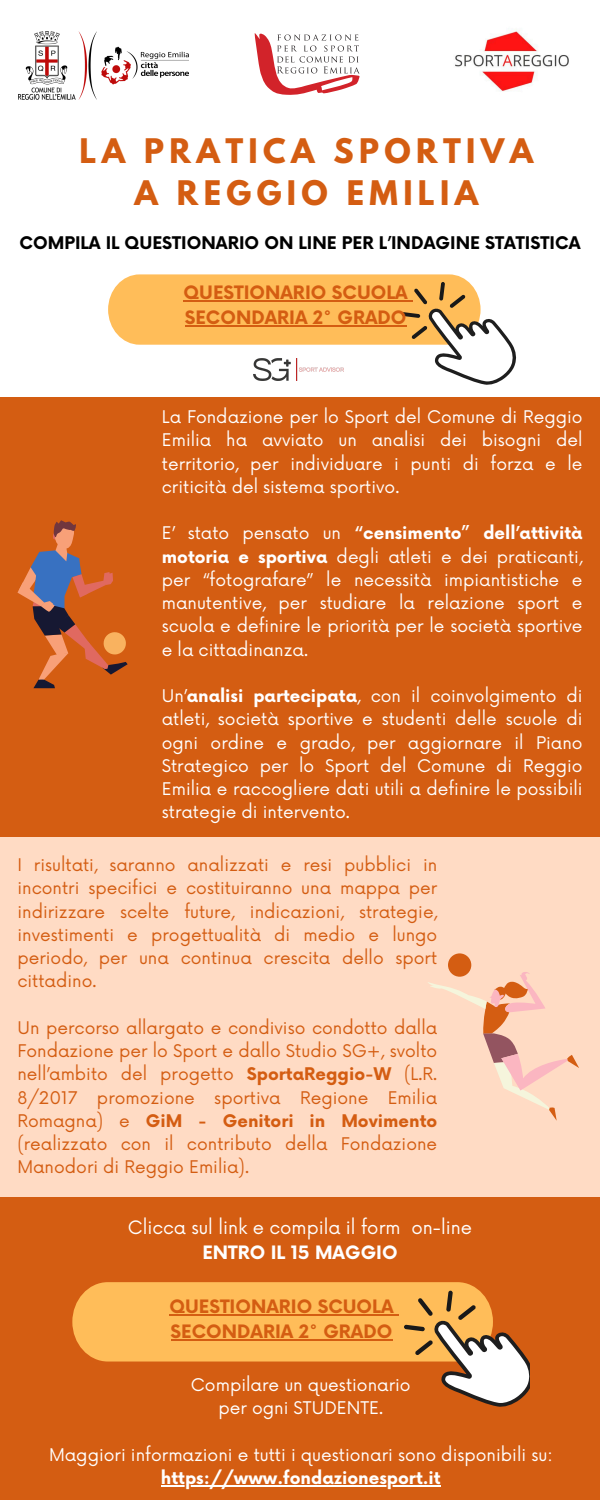
<style>
.page{position:relative;width:600px;height:1500px;background:#fff}
.page>*{position:absolute;margin:0;border:0;box-sizing:border-box;transform-origin:0 0}
.t1{font:700 30px/42px "League Spartan";letter-spacing:.18em;color:#d45d12;text-align:center}
.t2{font:700 18px/24.8px "Now";color:#d45d12}
.t3{font:18px "Now";color:#fff}
.t4{font:700 18px "Now";color:#fff}
.t5{font:17px/23.2px "Now";color:#fff;text-align:justify}
.t6{font:17px/23.2px "Now";color:#d45d12;text-align:justify}
.t7{font:700 17px "Now";color:#000}
.t8{font:700 17px "Now";color:#fff}
.s1{font-weight:700}
</style>
<div class="page">
<div style="left:0;top:1196px;width:600px;height:304px;background:#d45d12"></div>
<div style="left:0;top:837px;width:600px;height:359px;background:#ffdbc4"></div>
<div style="left:0;top:397px;width:600px;height:440px;background:#d45d12"></div>
<svg style="left:428px;top:953px;width:151px;height:168px"></svg>
<img style="left:455px;top:29px;width:114px;height:63px">
<img style="left:18px;top:32px;width:170px;height:67px">
<svg style="left:254px;top:33px;width:106px;height:62px"></svg>
<svg style="left:17px;top:520px;width:111px;height:168px"></svg>
<hr style="left:161px;top:1485px;width:280px;height:2px;background:#fff">
<svg style="left:108px;top:274px;width:409px;height:111px"></svg>
<hr style="left:185px;top:325px;width:222px;height:2px;background:#d45d12">
<svg style="left:72px;top:1282px;width:457px;height:125px"></svg>
<hr style="left:171px;top:1339px;width:221px;height:2px;background:#d45d12">
<h2 class="t1" style="left:80px;top:134px;width:455px">LA PRATICA SPORTIVA<br>A REGGIO EMILIA</h2>
<h1 class="t7" style="left:20px;top:234px;width:562px">COMPILA IL QUESTIONARIO ON LINE PER L’INDAGINE STATISTICA</h1>
<p class="t2" style="left:184px;top:281px;width:226px">QUESTIONARIO SCUOLA<br>SECONDARIA 2° GRADO</p>
<p class="t5" style="left:162px;top:406px;width:422px">La Fondazione per lo Sport del Comune di Reggio Emilia ha avviato un analisi dei bisogni del territorio, per individuare i punti di forza e le criticità del sistema sportivo.</p>
<p class="t5" style="left:162px;top:522px;width:422px">E’ stato pensato un <span class="s1">“censimento” dell’attività motoria e sportiva</span> degli atleti e dei praticanti, per “fotografare” le necessità impiantistiche e manutentive, per studiare la relazione sport e scuola e definire le priorità per le società sportive e la cittadinanza.</p>
<p class="t5" style="left:162px;top:685px;width:422px">Un’<span class="s1">analisi partecipata</span>, con il coinvolgimento di atleti, società sportive e studenti delle scuole di ogni ordine e grado, per aggiornare il Piano Strategico per lo Sport del Comune di Reggio Emilia e raccogliere dati utili a definire le possibili strategie di intervento.</p>
<p class="t6" style="left:17px;top:854px;width:421px">I risultati, saranno analizzati e resi pubblici in incontri specifici e costituiranno una mappa per indirizzare scelte future, indicazioni, strategie, investimenti e progettualità di medio e lungo periodo, per una continua crescita dello sport cittadino.</p>
<p class="t6" style="left:17px;top:1017px;width:421px">Un percorso allargato e condiviso condotto dalla Fondazione per lo Sport e dallo Studio SG+, svolto nell’ambito del progetto <span class="s1">SportaReggio-W</span> (L.R.<br>8/2017 promozione sportiva Regione Emilia Romagna) e <span class="s1">GiM - Genitori in Movimento </span>(realizzato con il contributo della Fondazione Manodori di Reggio Emilia).</p>
<h2 class="t3" style="left:128px;top:1218px;width:346px">Clicca sul link e compila il form on-line</h2>
<p class="t4" style="left:202px;top:1243px;width:197px">ENTRO IL 15 MAGGIO</p>
<p class="t2" style="left:170px;top:1295px;width:226px">QUESTIONARIO SCUOLA<br>SECONDARIA 2° GRADO</p>
<p class="t5" style="left:191px;top:1374px;width:221px">Compilare un questionario</p>
<p class="t5" style="left:218px;top:1397px;width:166px">per ogni STUDENTE.</p>
<p class="t5" style="left:49px;top:1444px;width:505px">Maggiori informazioni e tutti i questionari sono disponibili su:</p>
<p class="t8" style="left:161px;top:1469px;width:281px">https://www.fondazionesport.it</p>
</div>
